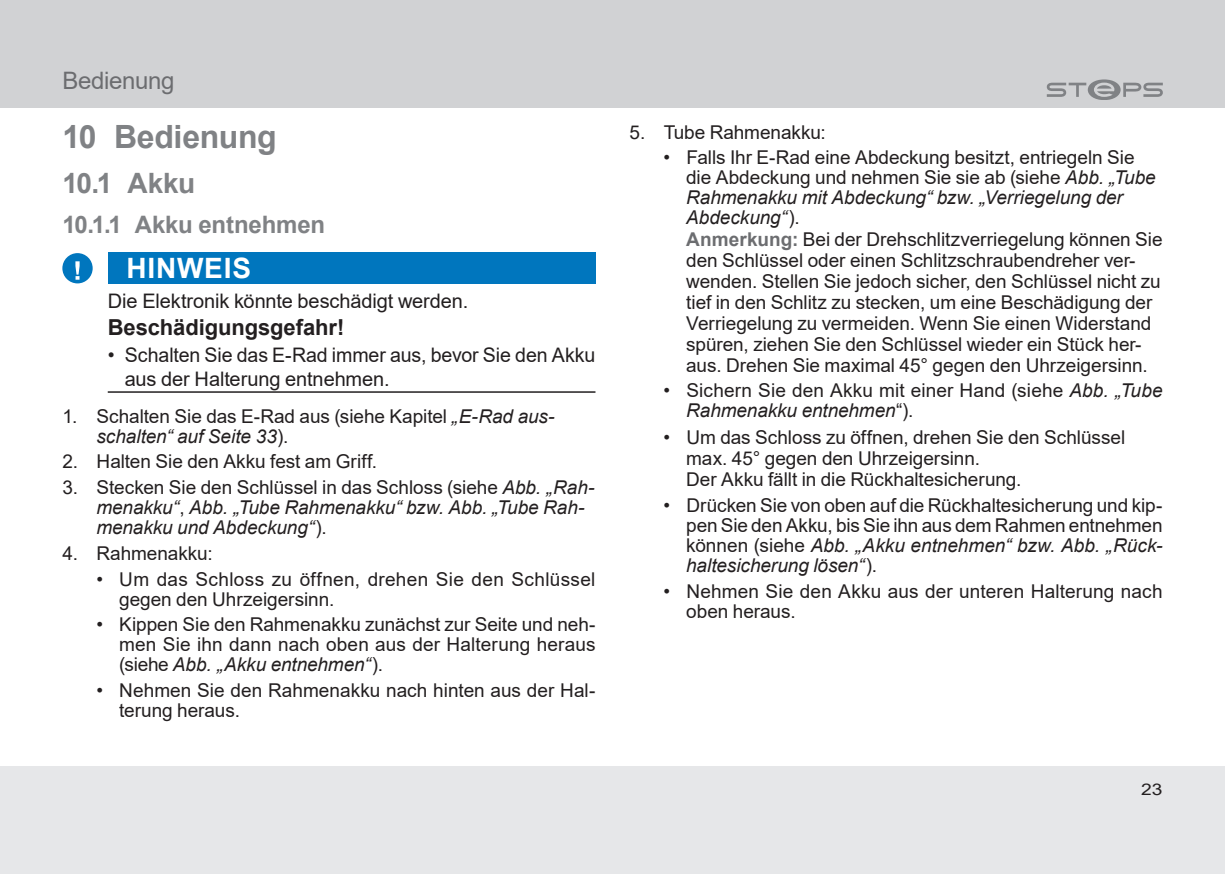
<style>
.page{position:relative;width:1225px;height:874px;background:#fff}
.page>*{position:absolute;margin:0;border:0;box-sizing:border-box;transform-origin:0 0}
.t1{font:700 32px "Arial";letter-spacing:-.01em;color:#808285}
.t2{font:700 28px "Arial";letter-spacing:-.015em;color:#808285}
.t3{font:700 28px "Arial";color:#fff}
.t4{font:700 24px "Arial";letter-spacing:-.005em;color:#808285}
.t5{font:24px "Arial";letter-spacing:-.015em;color:#6c6d70}
.t6{font:700 22px "Arial";letter-spacing:-.005em;color:#231f20}
.t7{font:20px/24px "Arial";letter-spacing:-.005em;color:#231f20}
.t8{font:19px/20.6px "Arial";letter-spacing:-.005em;color:#231f20}
.t9{font:italic 19px/20px "Arial";letter-spacing:-.005em;color:#231f20}
.t10{font:19px/20px "Arial";letter-spacing:.015em;color:#231f20}
.t11{font:16px "Arial";color:#231f20;scale:1.2 1}
.s1{font-style:italic}
.s2{font-style:normal}
.s3{font-weight:700;color:#6c6d70}
</style>
<div class="page">
<div style="left:0;top:765px;width:1225px;height:108px;background:#e6e7e9"></div>
<div style="left:0;top:0;width:1225px;height:108px;background:#d1d2d4"></div>
<svg style="left:1046px;top:79px;width:116px;height:20px"></svg>
<div style="left:108px;top:252px;width:487px;height:32px;background:#0076be"></div>
<hr style="left:108px;top:391px;width:487px;height:1px;background:#231f20">
<svg style="left:62px;top:253px;width:31px;height:30px"></svg>
<p class="t5" style="left:62px;top:64px;width:113px">Bedienung</p>
<h1 class="t1" style="left:62px;top:114px;width:216px">10 Bedienung</h1>
<h2 class="t2" style="left:62px;top:163px;width:134px">10.1 Akku</h2>
<p class="t4" style="left:62px;top:208px;width:264px">10.1.1 Akku entnehmen</p>
<h2 class="t3" style="left:126px;top:248px;width:41px">hinw</h2>
<h2 class="t3" style="left:204px;top:248px;width:33px">eis</h2>
<p class="t7" style="left:108px;top:288px;width:358px">Die Elektronik könnte beschädigt werden.</p>
<p class="t6" style="left:108px;top:311px;width:238px">Beschädigungsgefahr!</p>
<p class="t7" style="left:125px;top:342px;width:472px;text-indent:-17px">• Schalten Sie das E-Rad immer aus, bevor Sie den Akku aus der Halterung entnehmen.</p>
<p class="t8" style="left:96px;top:405px;width:459px;line-height:20px;text-indent:-34px">1. Schalten Sie das E-Rad aus (siehe Kapitel <span class="s1">„E-Rad aus&shy;schalten“ auf Seite 33</span>).</p>
<p class="t8" style="left:62px;top:451px;width:313px">2. Halten Sie den Akku fest am Griff.</p>
<p class="t9" style="left:96px;top:477px;width:499px;text-indent:-34px"><span class="s2">3. Stecken Sie den Schlüssel in das Schloss (siehe</span> Abb. „Rah&shy;menakku“<span class="s2">,</span> Abb. „Tube Rahmenakku“ bzw. Abb. „Tube Rah&shy;menakku und Abdeckung“<span class="s2">).</span></p>
<p class="t8" style="left:62px;top:542px;width:152px">4. Rahmenakku:</p>
<p class="t10" style="left:119px;top:568px;width:478px;text-indent:-23px">• Um das Schloss zu öffnen, drehen Sie den Schlüssel gegen den Uhrzeigersinn.</p>
<p class="t8" style="left:119px;top:614px;width:478px;line-height:20px;text-align:justify;text-indent:-23px">• Kippen Sie den Rahmenakku zunächst zur Seite und neh&shy;men Sie ihn dann nach oben aus der Halterung heraus (siehe <span class="s1">Abb. „Akku entnehmen“</span>).</p>
<p class="t8" style="left:119px;top:679px;width:478px;line-height:20px;text-indent:-23px">• Nehmen Sie den Rahmenakku nach hinten aus der Hal&shy;terung heraus.</p>
<p class="t8" style="left:629px;top:121px;width:198px">5. Tube Rahmenakku:</p>
<p class="t8" style="left:686px;top:147px;width:478px;text-indent:-23px">• Falls Ihr E-Rad eine Abdeckung besitzt, entriegeln Sie die Abdeckung und nehmen Sie sie ab (siehe <span class="s1">Abb. „Tube Rahmenakku mit Abdeckung“ bzw. „Verriegelung der Abdeckung“</span>).<br><span class="s3">Anmerkung:</span> Bei der Drehschlitzverriegelung können Sie den Schlüssel oder einen Schlitzschraubendreher ver&shy;wenden. Stellen Sie jedoch sicher, den Schlüssel nicht zu tief in den Schlitz zu stecken, um eine Beschädigung der Verriegelung zu vermeiden. Wenn Sie einen Widerstand spüren, ziehen Sie den Schlüssel wieder ein Stück her&shy;aus. Drehen Sie maximal 45° gegen den Uhrzeigersinn.</p>
<p class="t8" style="left:686px;top:380px;width:478px;line-height:20px;text-indent:-23px">• Sichern Sie den Akku mit einer Hand (siehe <span class="s1">Abb. „Tube<br>Rahmenakku entnehmen</span>“).</p>
<p class="t8" style="left:686px;top:426px;width:440px;text-indent:-23px">• Um das Schloss zu öffnen, drehen Sie den Schlüssel max. 45° gegen den Uhrzeigersinn.<br>Der Akku fällt in die Rückhaltesicherung.</p>
<p class="t8" style="left:686px;top:494px;width:478px;line-height:20px;text-align:justify;text-indent:-23px">• Drücken Sie von oben auf die Rückhaltesicherung und kip&shy;pen Sie den Akku, bis Sie ihn aus dem Rahmen entnehmen können (siehe <span class="s1">Abb. „Akku entnehmen“ bzw. Abb. „Rück&shy;haltesicherung lösen“</span>).</p>
<p class="t8" style="left:686px;top:580px;width:478px;line-height:20px;text-indent:-23px">• Nehmen Sie den Akku aus der unteren Halterung nach oben heraus.</p>
<p class="t11" style="left:1141px;top:777px;width:19px">23</p>
</div>
